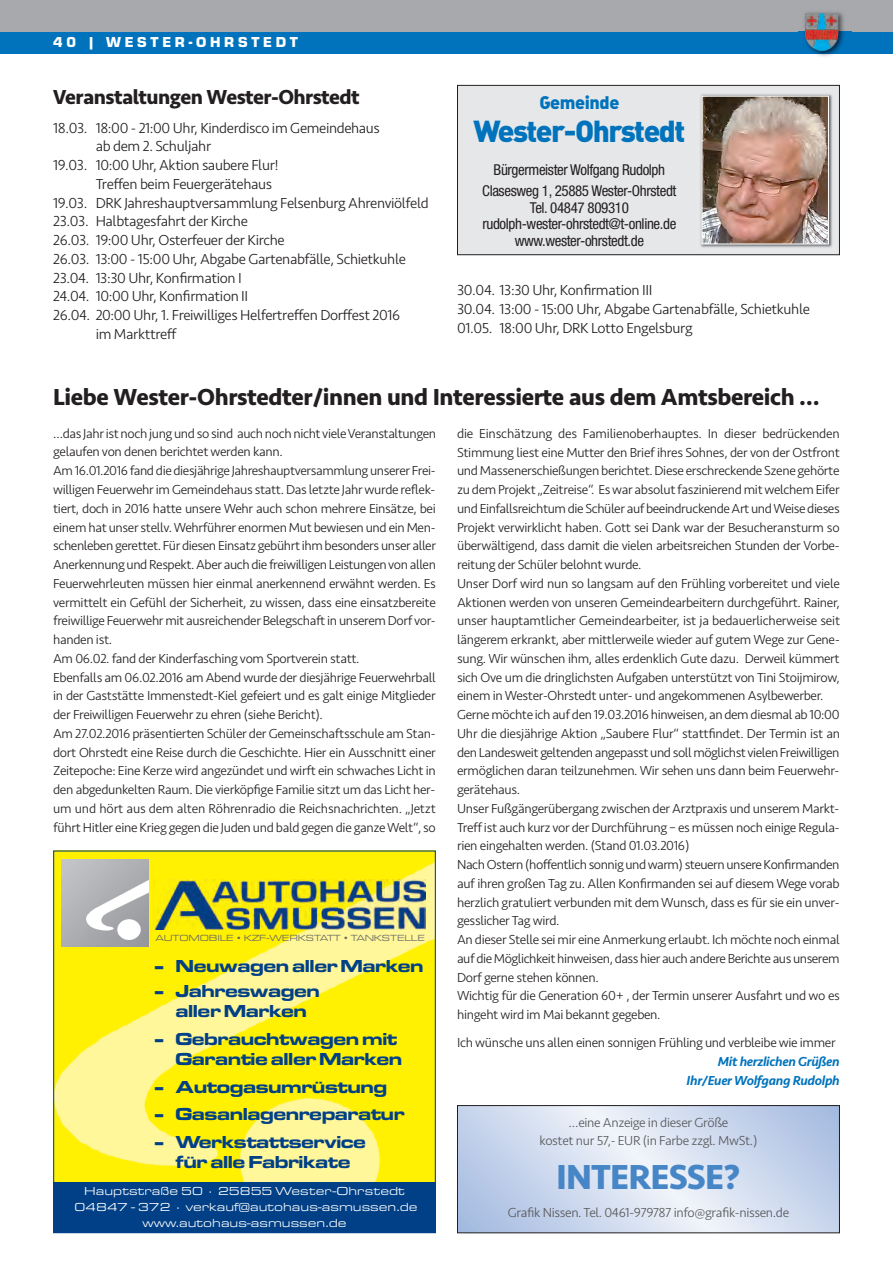
<style>
.page{position:relative;width:893px;height:1263px;background:#fff}
.page>*{position:absolute;margin:0;border:0;box-sizing:border-box;transform-origin:0 0}
.t1{font:700 36px "Seravek";letter-spacing:-.025em;color:#4786c6}
.t2{font:30px "DIN Black Alternate";letter-spacing:-.05em;color:#0073bc}
.t3{font:700 24px "Seravek";letter-spacing:-.015em;color:#231f20}
.t4{font:700 21px "Seravek";letter-spacing:-.025em;color:#231f20}
.t5{font:700 expanded 18px/20.2px "Eurostile MN";letter-spacing:-.025em;color:#014086;text-align:center}
.t6{font:18px "DIN Black Alternate";letter-spacing:-.025em;color:#0073bc}
.t7{font:300 15px/18.8px "Seravek";letter-spacing:-.025em;color:#231f20}
.t8{font:condensed 15px/16.5px "Helvetica Neue";letter-spacing:-.025em;color:#231f20;text-align:center}
.t9{font:15px "Eurostile T Blac";letter-spacing:.25em;color:#fff}
.t10{font:300 13.5px/18.8px "Seravek";letter-spacing:-.025em;color:#231f20}
.t11{font:300 13.5px/18.8px "Seravek";letter-spacing:-.025em;color:#57585a;text-align:center}
.t12{font:italic 500 13.5px/18.8px "Seravek";letter-spacing:-.025em;color:#0073bc;text-align:right}
.t13{font:expanded 12px/15.8px "Eurostile T";color:#fff;text-align:center}
.t14{font:expanded 9.15px "Eurostile T";letter-spacing:-.015em;color:#636366}
</style>
<div class="page">
<div style="left:0;top:0;width:893px;height:43px;background:#a8a9ad"></div>
<div style="left:0;top:32px;width:893px;height:21px;background:#0073bc"></div>
<img style="left:799px;top:12px;width:52px;height:45px">
<img style="left:805px;top:13px;width:33px;height:38px">
<svg style="left:459px;top:1107px;width:379px;height:124px;background:#d0dbef"></svg>
<div style="left:457px;top:1105px;width:383px;height:128px;border:1px solid #231f20"></div>
<div style="left:458px;top:86px;width:381px;height:168px;background:#e6e7e9"></div>
<div style="left:457px;top:85px;width:383px;height:170px;border:1px solid #231f20"></div>
<div style="left:53px;top:850px;width:383px;height:383px;background:#fff101"></div>
<img style="left:55px;top:862px;width:379px;height:321px">
<svg style="left:62px;top:859px;width:87px;height:87px;background:#b2b3b6"></svg>
<img style="left:86px;top:880px;width:63px;height:60px">
<img style="left:153px;top:880px;width:273px;height:49px">
<div style="left:53px;top:1183px;width:383px;height:50px;background:#014086"></div>
<div style="left:53px;top:850px;width:383px;height:383px;border:1px solid #014086"></div>
<img style="left:700px;top:94px;width:132px;height:154px">
<img style="left:703px;top:98px;width:124px;height:144px">
<div style="left:701px;top:96px;width:128px;height:148px;border:1px solid #fff"></div>
<p class="t9" style="left:53px;top:33px;width:246px">40 | WESTER-OHRSTEDT</p>
<h3 class="t4" style="left:53px;top:81px;width:308px">Veranstaltungen Wester-Ohrstedt</h3>
<p class="t7" style="left:53px;top:118px;width:328px">18.03. 18:00 - 21:00 Uhr, Kinderdisco im Gemeindehaus</p>
<p class="t7" style="left:96px;top:137px;width:117px">ab dem 2. Schuljahr</p>
<p class="t7" style="left:53px;top:156px;width:227px">19.03. 10:00 Uhr, Aktion saubere Flur!</p>
<p class="t7" style="left:96px;top:175px;width:178px">Treffen beim Feuergerätehaus</p>
<p class="t7" style="left:53px;top:193px;width:377px">19.03. DRK Jahreshauptversammlung Felsenburg Ahrenviölfeld</p>
<p class="t7" style="left:53px;top:212px;width:196px">23.03. Halbtagesfahrt der Kirche</p>
<p class="t7" style="left:53px;top:231px;width:233px">26.03. 19:00 Uhr, Osterfeuer der Kirche</p>
<p class="t7" style="left:53px;top:250px;width:354px">26.03. 13:00 - 15:00 Uhr, Abgabe Gartenabfälle, Schietkuhle</p>
<p class="t7" style="left:53px;top:268px;width:190px">23.04. 13:30 Uhr, Konfirmation I</p>
<p class="t7" style="left:53px;top:287px;width:197px">24.04. 10:00 Uhr, Konfirmation II</p>
<p class="t7" style="left:53px;top:306px;width:349px">26.04. 20:00 Uhr, 1. Freiwilliges Helfertreffen Dorffest 2016</p>
<p class="t7" style="left:96px;top:325px;width:83px">im Markttreff</p>
<h3 class="t6" style="left:539px;top:92px;width:82px">Gemeinde</h3>
<h2 class="t2" style="left:473px;top:114px;width:214px">Wester-Ohrstedt</h2>
<p class="t8" style="left:482px;top:160px;width:196px;line-height:21px">Bürgermeister Wolfgang Rudolph<br>Clasesweg 1, 25885 Wester-Ohrstedt</p>
<p class="t8" style="left:482px;top:200px;width:195px">Tel. 04847 809310 rudolph-wester-ohrstedt@t-online.de www.wester-ohrstedt.de</p>
<p class="t7" style="left:457px;top:281px;width:354px">30.04. 13:30 Uhr, Konfirmation III<br>30.04. 13:00 - 15:00 Uhr, Abgabe Gartenabfälle, Schietkuhle<br>01.05. 18:00 Uhr, DRK Lotto Engelsburg</p>
<h3 class="t3" style="left:53px;top:378px;width:768px">Liebe Wester-Ohrstedter/innen und Interessierte aus dem Amtsbereich …</h3>
<p class="t10" style="left:53px;top:424px;width:384px">…das Jahr ist noch jung und so sind auch noch nicht viele Veranstaltungen gelaufen von denen berichtet werden kann.<br>Am 16.01.2016 fand die diesjährige Jahreshauptversammlung unserer Frei&shy;willigen Feuerwehr im Gemeindehaus statt. Das letzte Jahr wurde reflek&shy;tiert, doch in 2016 hatte unsere Wehr auch schon mehrere Einsätze, bei einem hat unser stellv. Wehrführer enormen Mut bewiesen und ein Men&shy;schenleben gerettet. Für diesen Einsatz gebührt ihm besonders unser aller Anerkennung und Respekt. Aber auch die freiwilligen Leistungen von allen Feuerwehrleuten müssen hier einmal anerkennend erwähnt werden. Es vermittelt ein Gefühl der Sicherheit, zu wissen, dass eine einsatzbereite freiwillige Feuerwehr mit ausreichender Belegschaft in unserem Dorf vor&shy;handen ist.<br>Am 06.02. fand der Kinderfasching vom Sportverein statt.<br>Ebenfalls am 06.02.2016 am Abend wurde der diesjährige Feuerwehrball in der Gaststätte Immenstedt-Kiel gefeiert und es galt einige Mitglieder der Freiwilligen Feuerwehr zu ehren (siehe Bericht).<br>Am 27.02.2016 präsentierten Schüler der Gemeinschaftsschule am Stan&shy;dort Ohrstedt eine Reise durch die Geschichte. Hier ein Ausschnitt einer Zeitepoche: Eine Kerze wird angezündet und wirft ein schwaches Licht in den abgedunkelten Raum. Die vierköpfige Familie sitzt um das Licht her&shy;um und hört aus dem alten Röhrenradio die Reichsnachrichten. „Jetzt führt Hitler eine Krieg gegen die Juden und bald gegen die ganze Welt“, so</p>
<p class="t10" style="left:457px;top:424px;width:385px">die Einschätzung des Familienoberhauptes. In dieser bedrückenden Stimmung liest eine Mutter den Brief ihres Sohnes, der von der Ostfront und Massenerschießungen berichtet. Diese erschreckende Szene gehörte zu dem Projekt „Zeitreise“. Es war absolut faszinierend mit welchem Eifer und Einfallsreichtum die Schüler auf beeindruckende Art und Weise dieses Projekt verwirklicht haben. Gott sei Dank war der Besucheransturm so überwältigend, dass damit die vielen arbeitsreichen Stunden der Vorbe&shy;reitung der Schüler belohnt wurde.<br>Unser Dorf wird nun so langsam auf den Frühling vorbereitet und viele Aktionen werden von unseren Gemeindearbeitern durchgeführt. Rainer, unser hauptamtlicher Gemeindearbeiter, ist ja bedauerlicherweise seit längerem erkrankt, aber mittlerweile wieder auf gutem Wege zur Gene&shy;sung. Wir wünschen ihm, alles erdenklich Gute dazu. Derweil kümmert sich Ove um die dringlichsten Aufgaben unterstützt von Tini Stoijmirow, einem in Wester-Ohrstedt unter- und angekommenen Asylbewerber.<br>Gerne möchte ich auf den 19.03.2016 hinweisen, an dem diesmal ab 10:00<br>Uhr die diesjährige Aktion „Saubere Flur“ stattfindet. Der Termin ist an den Landesweit geltenden angepasst und soll möglichst vielen Freiwilligen ermöglichen daran teilzunehmen. Wir sehen uns dann beim Feuerwehr&shy;gerätehaus.<br>Unser Fußgängerübergang zwischen der Arztpraxis und unserem Markt-Treff ist auch kurz vor der Durchführung – es müssen noch einige Regula&shy;rien eingehalten werden. (Stand 01.03.2016)<br>Nach Ostern (hoffentlich sonnig und warm) steuern unsere Konfirmanden auf ihren großen Tag zu. Allen Konfirmanden sei auf diesem Wege vorab herzlich gratuliert verbunden mit dem Wunsch, dass es für sie ein unver&shy;gesslicher Tag wird.<br>An dieser Stelle sei mir eine Anmerkung erlaubt. Ich möchte noch einmal auf die Möglichkeit hinweisen, dass hier auch andere Berichte aus unserem Dorf gerne stehen können.<br>Wichtig für die Generation 60+ , der Termin unserer Ausfahrt und wo es hingeht wird im Mai bekannt gegeben.</p>
<p class="t10" style="left:457px;top:1033px;width:380px">Ich wünsche uns allen einen sonnigen Frühling und verbleibe wie immer</p>
<p class="t12" style="left:687px;top:1052px;width:155px">Mit herzlichen Grüßen<br>Ihr/Euer Wolfgang Rudolph</p>
<p class="t14" style="left:156px;top:933px;width:271px">AUTOMOBILE • KZF-WERKSTATT • TANKSTELLE</p>
<h3 class="t5" style="left:154px;top:956px;width:271px">- Neuwagen aller Marken</h3>
<h3 class="t5" style="left:154px;top:981px;width:167px">- Jahreswagen aller Marken</h3>
<h3 class="t5" style="left:154px;top:1029px;width:250px;text-align:right">- Gebrauchtwagen mit<br>Garantie aller Marken</h3>
<h3 class="t5" style="left:154px;top:1077px;width:235px">- Autogasumrüstung</h3>
<h3 class="t5" style="left:154px;top:1104px;width:252px">- Gasanlagenreparatur</h3>
<h3 class="t5" style="left:154px;top:1132px;width:213px">- Werkstattservice für alle Fabrikate</h3>
<p class="t11" style="left:539px;top:1113px;width:219px">…eine Anzeige in dieser Größe<br>kostet nur 57,- EUR (in Farbe zzgl. MwSt.)</p>
<h1 class="t1" style="left:556px;top:1148px;width:186px">INTERESSE?</h1>
<p class="t11" style="left:508px;top:1203px;width:283px">Grafik Nissen. Tel. 0461-979787 info@grafik-nissen.de</p>
<p class="t13" style="left:74px;top:1183px;width:345px">Hauptstraße 50 · 25855 Wester-Ohrstedt<br>04847 - 372 · verkauf@autohaus-asmussen.de www.autohaus-asmussen.de</p>
</div>
